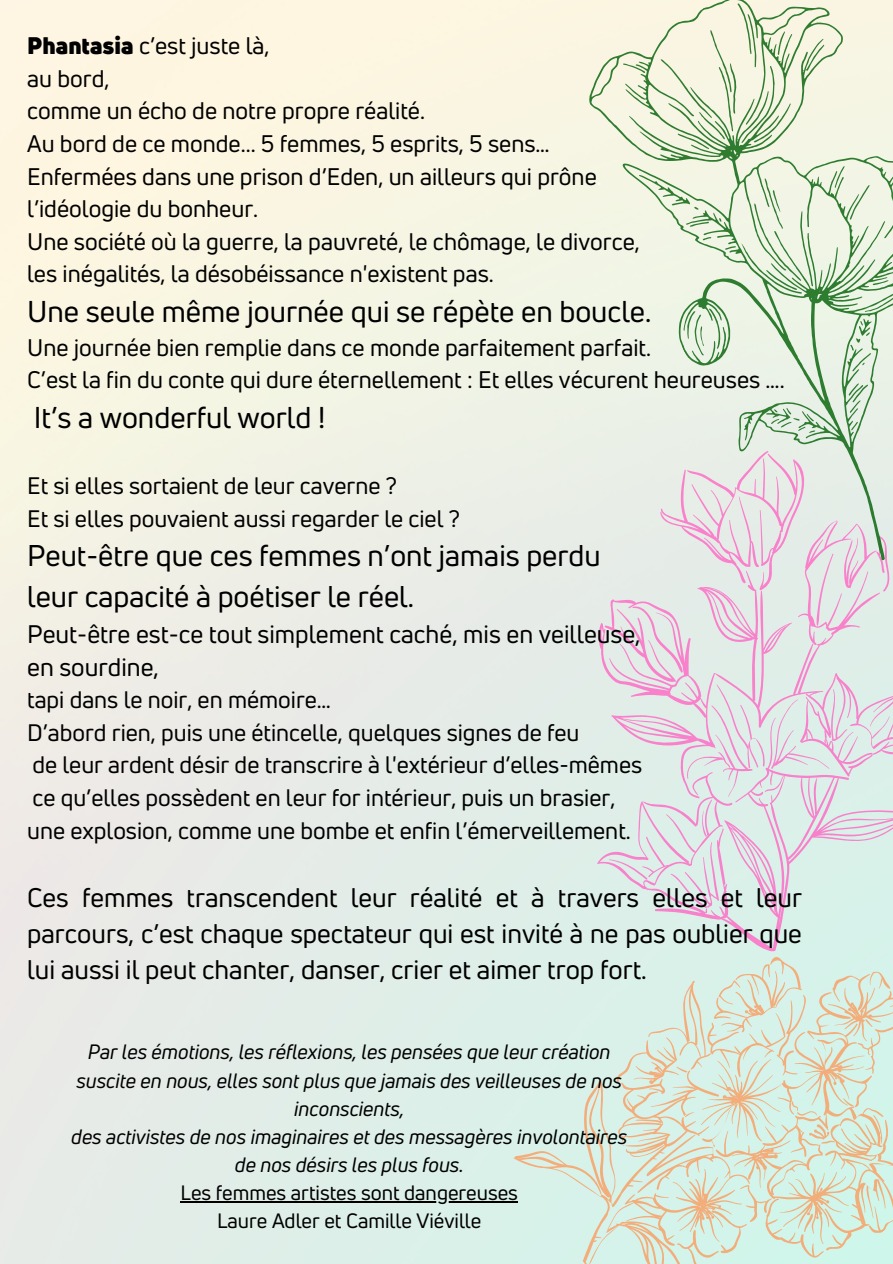
<style>
.page{position:relative;width:893px;height:1264px;background:#fff}
.page>*{position:absolute;margin:0;border:0;box-sizing:border-box;transform-origin:0 0}
.t1{font:29.4px/40.5px "Uni Neue";color:#000}
.t2{font:26.4px/36px "Uni Neue";color:#000;text-align:justify}
.t3{font:24.9px/33.8px "Uni Neue";color:#000}
.t4{font:23.4px/32.7px "Uni Neue";color:#000}
.t5{font:italic 20.4px/28.2px "Uni Neue";color:#000;text-align:center}
.t6{font:20.4px "Uni Neue";color:#000}
.s1{font-weight:900}
.s2{color:#fff}
</style>
<div class="page">
<img style="left:0;top:0;width:558px;height:1263px">
<svg style="left:552px;top:437px;width:340px;height:450px;background:#e1e1e4"></svg>
<svg style="left:558px;top:0;width:334px;height:599px;background:#e7e9e1"></svg>
<svg style="left:845px;top:383px;width:27px;height:30px"></svg>
<svg style="left:849px;top:421px;width:10px;height:9px"></svg>
<svg style="left:770px;top:407px;width:45px;height:27px"></svg>
<svg style="left:623px;top:3px;width:269px;height:368px;background:#dbe6cf"></svg>
<svg style="left:487px;top:887px;width:405px;height:376px;background:#dae9dd"></svg>
<hr style="left:180px;top:1201px;width:338px;height:1px;background:#000">
<p class="t4" style="left:27px;top:29px;width:614px"><span class="s1">Phantasia</span> c’est juste là,<br>au bord,<br>comme un écho de notre propre réalité.<br>Au bord de ce monde... 5 femmes, 5 esprits, 5 sens… Enfermées dans une prison d’Eden, un ailleurs qui prône<span class="s2">. </span>l’idéologie du bonheur.<br>Une société où la guerre, la pauvreté, le chômage, le divorce, les inégalités, la désobéissance n'existent pas.</p>
<p class="t1" style="left:27px;top:290px;width:625px">Une seule même journée qui se répète en boucle.</p>
<p class="t4" style="left:27px;top:330px;width:759px">Une journée bien remplie dans ce monde parfaitement parfait.<br>C’est la fin du conte qui dure éternellement : Et elles vécurent heureuses ….</p>
<p class="t1" style="left:34px;top:396px;width:293px">It’s a wonderful world !</p>
<h2 class="t4" style="left:27px;top:469px;width:434px">Et si elles sortaient de leur caverne ?<br>Et si elles pouvaient aussi regarder le ciel ?</h2>
<h2 class="t1" style="left:27px;top:535px;width:575px">Peut-être que ces femmes n’ont jamais perdu leur capacité à poétiser le réel.</h2>
<h2 class="t3" style="left:27px;top:616px;width:615px">Peut-être est-ce tout simplement caché, mis en veilleuse, en sourdine,</h2>
<h2 class="t4" style="left:27px;top:682px;width:616px">tapi dans le noir, en mémoire…<br>D’abord rien, puis une étincelle, quelques signes de feu<br>de leur ardent désir de transcrire à l'extérieur d’elles-mêmes ce qu’elles possèdent en leur for intérieur, puis un brasier, une explosion, comme une bombe et enfin l’émerveillement.</h2>
<h2 class="t2" style="left:27px;top:879px;width:776px">Ces femmes transcendent leur réalité et à travers elles et leur parcours, c’est chaque spectateur qui est invité à ne pas oublier que lui aussi il peut chanter, danser, crier et aimer trop fort.</h2>
<h1 class="t5" style="left:76px;top:1037px;width:547px">Par les émotions, les réflexions, les pensées que leur création suscite en nous, elles sont plus que jamais des veilleuses de nos inconscients,</h1>
<p class="t5" style="left:71px;top:1121px;width:557px">des activistes de nos imaginaires et des messagères involontaires</p>
<p class="t5" style="left:235px;top:1150px;width:230px">de nos désirs les plus fous.</p>
<p class="t6" style="left:180px;top:1178px;width:339px">Les femmes artistes sont dangereuses</p>
<p class="t6" style="left:217px;top:1206px;width:266px">Laure Adler et Camille Viéville</p>
</div>
